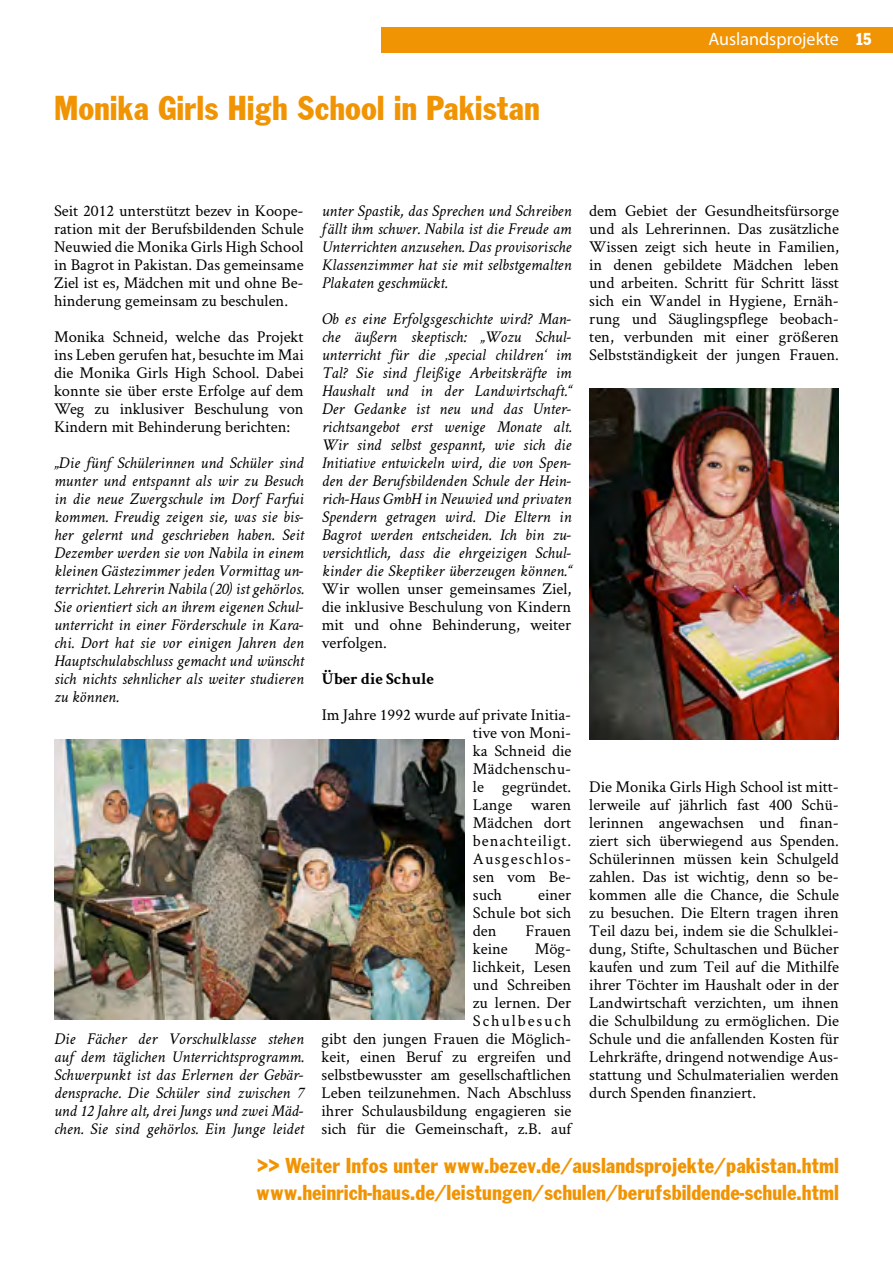
<style>
.page{position:relative;width:893px;height:1263px;background:#fff}
.page>*{position:absolute;margin:0;border:0;box-sizing:border-box;transform-origin:0 0}
.t1{font:36px "Franklin Cond Gothic";color:#f19403}
.Inlay-Text{font:22.5px "Franklin Cond Gothic";color:#f19403}
.t2{font:18px "Myriad Pro";color:#fff}
.t3{font:18px "Franklin Cond Gothic";color:#fff}
.Jb_Normal{font:16.5px/18px "Crimson Text";color:#000;text-align:justify}
.Jb_Normal-2{font:italic 16.5px/18px "Crimson Text";color:#000;text-align:justify}
.Jb_Zwiswchenüberschr{font:700 16.5px "Crimson Text";color:#000}
.s1{font-style:normal}
</style>
<div class="page">
<div style="left:382px;top:27px;width:511px;height:25px;background:#f19403"></div>
<img style="left:54px;top:739px;width:410px;height:280px">
<img style="left:589px;top:388px;width:250px;height:351px">
<h1 class="t1" style="left:54px;top:88px;width:487px">Monika Girls High School in Pakistan</h1>
<p class="t2" style="left:708px;top:28px;width:132px">Auslandsprojekte</p>
<p class="t3" style="left:855px;top:29px;width:18px">15</p>
<p class="Jb_Normal" style="left:54px;top:201px;width:251px">Seit 2012 unterstützt bezev in Koope&shy;ration mit der Berufsbildenden Schule Neuwied die Monika Girls High School in Bagrot in Pakistan. Das gemeinsame Ziel ist es, Mädchen mit und ohne Be&shy;hinderung gemeinsam zu beschulen.</p>
<p class="Jb_Normal" style="left:54px;top:327px;width:251px">Monika Schneid, welche das Projekt ins Leben gerufen hat, besuchte im Mai die Monika Girls High School. Dabei konnte sie über erste Erfolge auf dem Weg zu inklusiver Beschulung von Kindern mit Behinderung berichten:</p>
<p class="Jb_Normal-2" style="left:54px;top:454px;width:251px">„Die fünf Schülerinnen und Schüler sind munter und entspannt als wir zu Besuch in die neue Zwergschule im Dorf Farfui kommen. Freudig zeigen sie, was sie bis&shy;her gelernt und geschrieben haben. Seit Dezember werden sie von Nabila in einem kleinen Gästezimmer jeden Vormittag un&shy;terrichtet. Lehrerin Nabila (20) ist gehörlos.<br>Sie orientiert sich an ihrem eigenen Schul&shy;unterricht in einer Förderschule in Kara&shy;chi. Dort hat sie vor einigen Jahren den Hauptschulabschluss gemacht und wünscht sich nichts sehnlicher als weiter studieren zu können.</p>
<p class="Jb_Normal-2" style="left:54px;top:1030px;width:251px">Die Fächer der Vorschulklasse stehen auf dem täglichen Unterrichtsprogramm.<br>Schwerpunkt ist das Erlernen der Gebär&shy;densprache. Die Schüler sind zwischen 7 und 12 Jahre alt, drei Jungs und zwei Mäd&shy;chen. Sie sind gehörlos. Ein Junge leidet</p>
<p class="Jb_Normal-2" style="left:322px;top:202px;width:251px">unter Spastik, das Sprechen und Schreiben fällt ihm schwer. Nabila ist die Freude am Unterrichten anzusehen. Das provisorische Klassenzimmer hat sie mit selbstgemalten Plakaten geschmückt.</p>
<p class="Jb_Normal-2" style="left:322px;top:310px;width:251px">Ob es eine Erfolgsgeschichte wird? Man&shy;che äußern skeptisch: „Wozu Schul&shy;unterricht für die ‚special children‘ im Tal? Sie sind fleißige Arbeitskräfte im Haushalt und in der Landwirtschaft.“ Der Gedanke ist neu und das Unter&shy;richtsangebot erst wenige Monate alt.<br>Wir sind selbst gespannt, wie sich die Initiative entwickeln wird, die von Spen&shy;den der Berufsbildenden Schule der Hein&shy;rich-Haus GmbH in Neuwied und privaten Spendern getragen wird. Die Eltern in Bagrot werden entscheiden. Ich bin zu&shy;versichtlich, dass die ehrgeizigen Schul&shy;kinder die Skeptiker überzeugen können.“ <span class="s1">Wir wollen unser gemeinsames Ziel, die inklusive Beschulung von Kindern mit und ohne Behinderung, weiter verfolgen.</span></p>
<h2 class="Jb_Zwiswchenüberschr" style="left:322px;top:669px;width:114px">Über die Schule</h2>
<p class="Jb_Normal" style="left:473px;top:705px;width:100px;text-indent:-151px">Im Jahre 1992 wurde auf private Initia&shy;tive von Moni&shy;ka Schneid die Mädchenschu&shy;le gegründet.<br>Lange waren Mädchen dort benachteiligt.<br>Ausgeschlos&shy;sen vom Be&shy;such</p>
<p class="Jb_Normal" style="left:473px;top:885px;width:100px;text-indent:65px">einer Schule bot sich den</p>
<p class="Jb_Normal" style="left:525px;top:921px;width:47px">Frauen</p>
<p class="Jb_Normal" style="left:473px;top:939px;width:36px">keine</p>
<p class="Jb_Normal" style="left:322px;top:939px;width:251px;text-align:right">Mög-<br>lichkeit, Lesen<br>und Schreiben<br>zu lernen. Der<br>Schulbesuch<br>gibt den jungen Frauen die Möglich&shy;keit, einen Beruf zu ergreifen und selbstbewusster am gesellschaftlichen<br>Leben teilzunehmen. Nach Abschluss ihrer Schulausbildung engagieren sie sich für die Gemeinschaft, z.B. auf</p>
<p class="Jb_Normal" style="left:589px;top:201px;width:251px">dem Gebiet der Gesundheitsfürsorge und als Lehrerinnen. Das zusätzliche Wissen zeigt sich heute in Familien, in denen gebildete Mädchen leben und arbeiten. Schritt für Schritt lässt sich ein Wandel in Hygiene, Ernäh&shy;rung und Säuglingspflege beobach&shy;ten, verbunden mit einer größeren Selbstständigkeit der jungen Frauen.</p>
<p class="Jb_Normal" style="left:589px;top:777px;width:251px">Die Monika Girls High School ist mitt&shy;lerweile auf jährlich fast 400 Schü&shy;lerinnen angewachsen und finan&shy;ziert sich überwiegend aus Spenden.<br>Schülerinnen müssen kein Schulgeld zahlen. Das ist wichtig, denn so be&shy;kommen alle die Chance, die Schule zu besuchen. Die Eltern tragen ihren Teil dazu bei, indem sie die Schulklei&shy;dung, Stifte, Schultaschen und Bücher kaufen und zum Teil auf die Mithilfe ihrer Töchter im Haushalt oder in der Landwirtschaft verzichten, um ihnen die Schulbildung zu ermöglichen. Die Schule und die anfallenden Kosten für Lehrkräfte, dringend notwendige Aus&shy;stattung und Schulmaterialien werden durch Spenden finanziert.</p>
<p class="Inlay-Text" style="left:257px;top:1153px;width:583px">&gt;&gt; Weiter Infos unter www.bezev.de/auslandsprojekte/pakistan.html</p>
<p class="Inlay-Text" style="left:257px;top:1180px;width:584px">www.heinrich-haus.de/leistungen/schulen/berufsbildende-schule.html</p>
</div>
